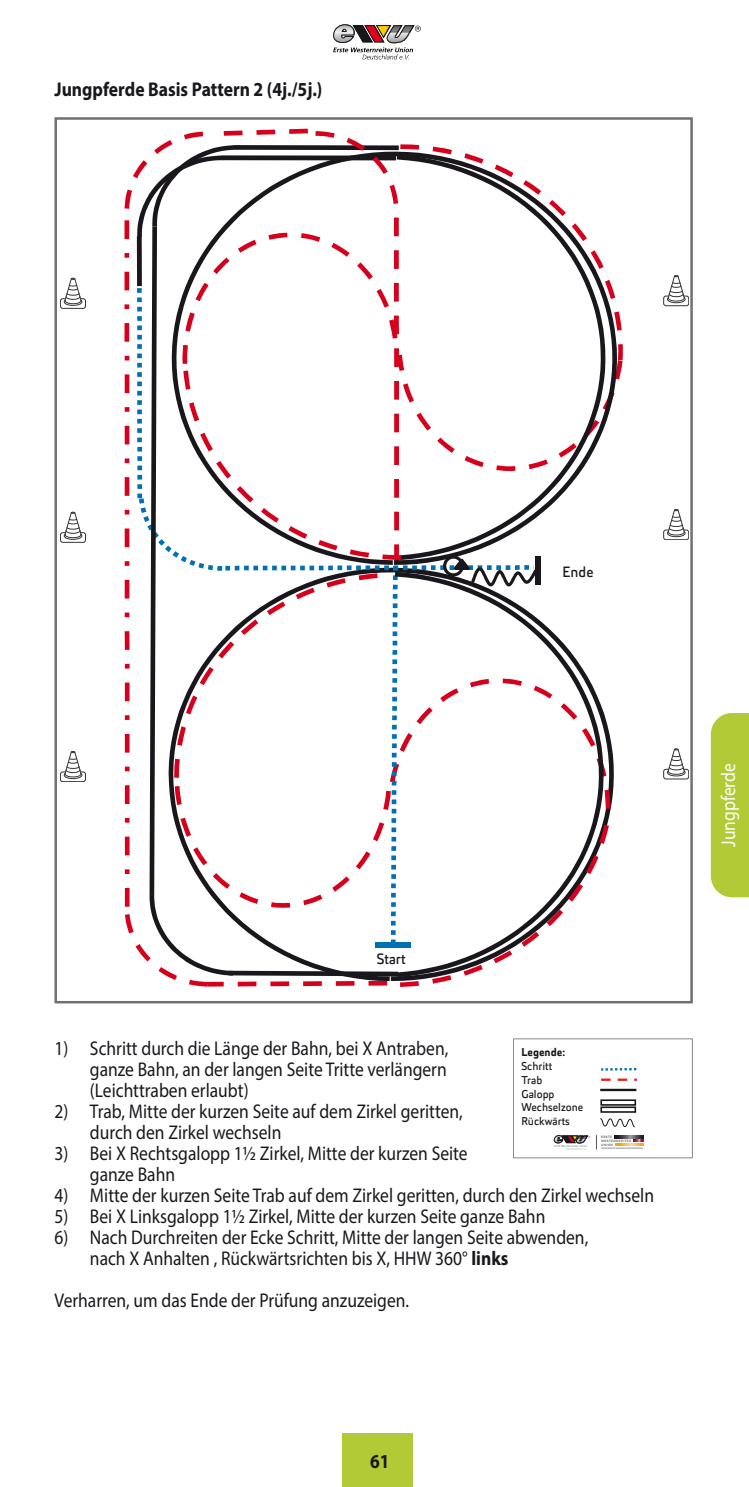
<style>
.page{position:relative;width:749px;height:1487px;background:#fff}
.page>*{position:absolute;margin:0;border:0;box-sizing:border-box;transform-origin:0 0}
.t1{font:20px/21px "Myriad Pro";color:#1a171c;scale:.88 1}
.t2{font:700 20px "Myriad Pro";color:#1a171c;scale:.88 1}
.t3{font:20px "Myriad Pro";color:#fff;scale:.88 1}
.t4{font:15px "Helia Core";color:#1a171c}
.t5{font:11.5px/13.8px "Helia Core";color:#1a171c}
.t6{font:700 11.5px "Helia Core";color:#1a171c}
.t7{font:500 3.25px/3.8px "Montserrat";letter-spacing:.125em;color:#58585a;scale:.91 1}
.s1{font-weight:700}
</style>
<div class="page">
<svg style="left:333px;top:25px;width:87px;height:35px"></svg>
<div style="left:341px;top:1433px;width:71px;height:53px;background:#b1ca35"></div>
<svg style="left:63px;top:278px;width:20px;height:28px"></svg>
<div style="left:60px;top:298px;width:26px;height:11px;border:1px solid #343434;border-radius:2px"></div>
<svg style="left:63px;top:512px;width:20px;height:28px"></svg>
<div style="left:60px;top:532px;width:26px;height:10px;border:1px solid #343434;border-radius:2px"></div>
<svg style="left:63px;top:751px;width:20px;height:28px"></svg>
<div style="left:60px;top:771px;width:26px;height:11px;border:1px solid #343434;border-radius:2px"></div>
<svg style="left:666px;top:275px;width:20px;height:29px"></svg>
<div style="left:663px;top:296px;width:25px;height:10px;border:1px solid #343434;border-radius:2px"></div>
<svg style="left:667px;top:509px;width:19px;height:28px"></svg>
<div style="left:663px;top:529px;width:25px;height:11px;border:1px solid #343434;border-radius:2px"></div>
<svg style="left:666px;top:748px;width:20px;height:29px"></svg>
<div style="left:663px;top:769px;width:25px;height:10px;border:1px solid #343434;border-radius:2px"></div>
<div style="left:710px;top:713px;width:38px;height:184px;background:#b1ca35"></div>
<svg style="left:228px;top:130px;width:14px;height:1px"></svg>
<svg style="left:256px;top:130px;width:19px;height:1px"></svg>
<div style="left:289px;top:129px;width:19px;height:5px;background:#d6001c"></div>
<svg style="left:124px;top:131px;width:498px;height:856px"></svg>
<div style="left:513px;top:1038px;width:179px;height:120px;border:1px solid #87888a"></div>
<svg style="left:601px;top:1068px;width:35px;height:2px"></svg>
<svg style="left:601px;top:1078px;width:35px;height:2px"></svg>
<hr style="left:600px;top:1088px;width:36px;height:3px;background:#1a171c">
<div style="left:600px;top:1099px;width:36px;height:6px;border:2px solid #1a171c"></div>
<div style="left:600px;top:1106px;width:36px;height:6px;border:2px solid #1a171c"></div>
<svg style="left:600px;top:1118px;width:35px;height:9px"></svg>
<svg style="left:553px;top:1135px;width:37px;height:15px"></svg>
<svg style="left:633px;top:1139px;width:10px;height:2px"></svg>
<svg style="left:614px;top:1135px;width:29px;height:3px"></svg>
<svg style="left:615px;top:1143px;width:28px;height:2px"></svg>
<svg style="left:596px;top:1135px;width:1px;height:14px"></svg>
<p class="t2" style="left:54px;top:76px;width:306px">Jungpferde Basis Pattern 2 (4j./5j.)</p>
<p class="t4" style="left:562px;top:561px;width:33px">Ende</p>
<p class="t4" style="left:377px;top:948px;width:30px">Start</p>
<p class="t1" style="left:90px;top:1037px;width:408px;text-align:justify;text-indent:-35px">1) Schritt durch die Länge der Bahn, bei X Antraben, ganze Bahn, an der langen Seite Tritte verlängern (Leichttraben erlaubt)</p>
<p class="t1" style="left:90px;top:1100px;width:425px;text-indent:-35px">2) Trab, Mitte der kurzen Seite auf dem Zirkel geritten, durch den Zirkel wechseln</p>
<p class="t1" style="left:90px;top:1142px;width:430px;text-indent:-35px">3) Bei X Rechtsgalopp 1½ Zirkel, Mitte der kurzen Seite ganze Bahn</p>
<p class="t1" style="left:54px;top:1184px;width:682px">4) Mitte der kurzen Seite Trab auf dem Zirkel geritten, durch den Zirkel wechseln</p>
<p class="t1" style="left:54px;top:1205px;width:559px">5) Bei X Linksgalopp 1½ Zirkel, Mitte der kurzen Seite ganze Bahn</p>
<p class="t1" style="left:90px;top:1226px;width:567px;text-indent:-35px">6) Nach Durchreiten der Ecke Schritt, Mitte der langen Seite abwenden, nach X Anhalten , Rückwärtsrichten bis X, HHW 360° <span class="s1">links</span></p>
<p class="t1" style="left:54px;top:1289px;width:404px">Verharren, um das Ende der Prüfung anzuzeigen.</p>
<p class="t6" style="left:521px;top:1044px;width:45px">Legende:</p>
<p class="t5" style="left:521px;top:1059px;width:63px">Schritt<br>Trab<br>Galopp<br>Wechselzone<br>Rückwärts</p>
<p class="t7" style="left:601px;top:1134px;width:35px">ERSTE<br>WESTERNREITER<br>UNION</p>
<p class="t2" style="left:370px;top:1447px;width:24px">61</p>
<p class="t3" style="left:715px;top:846px;width:96px;rotate:-90deg">Jungpferde</p>
</div>
